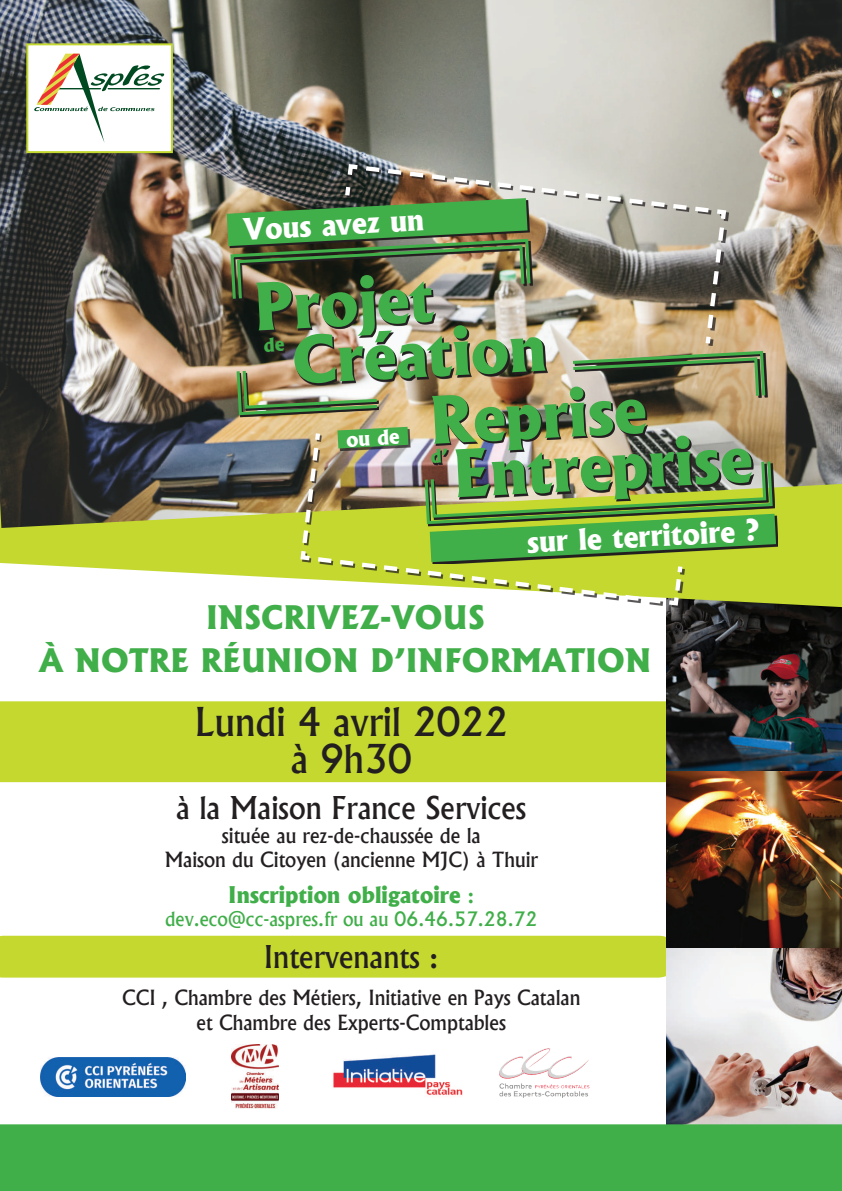
<style>
.page{position:relative;width:842px;height:1191px;background:#fff}
.page>*{position:absolute;margin:0;border:0;box-sizing:border-box;transform-origin:0 0}
.t1{font:800 62.6px/67.3px "Albertus";color:#40ae49}
.t2{font:500 38px/37px "Albertus";color:#231f20;text-align:center}
.t3{font:800 31px/43px "Albertus";color:#40ae49;text-align:center}
.t4{font:500 30px "Albertus";color:#231f20}
.t5{font:800 28.5px "Albertus";color:#fff}
.t6{font:800 22px "Albertus";color:#40ae49}
.t7{font:500 20px/24px "Albertus";color:#231f20;text-align:center}
.t8{font:800 19.8px "Albertus";color:#fff}
.t9{font:500 19px "Albertus";color:#40ae49}
.s1{font-weight:500}
</style>
<div class="page">
<div style="left:0;top:701px;width:667px;height:81px;background:#c4d830"></div>
<div style="left:0;top:935px;width:667px;height:42px;background:#c4d830"></div>
<img style="left:667px;top:619px;width:175px;height:505px">
<svg style="left:0;top:528px;width:842px;height:91px"></svg>
<img style="left:0;top:0;width:842px;height:528px">
<div style="left:0;top:1124px;width:842px;height:67px;background:#40ae49"></div>
<div style="left:27px;top:44px;width:145px;height:108px;background:#fff"></div>
<svg style="left:34px;top:54px;width:131px;height:89px"></svg>
<div style="left:26px;top:43px;width:147px;height:110px;border:2px solid #c4d830"></div>
<div style="left:433px;top:388px;width:321px;height:113px;background:#231f20;opacity:.75"></div>
<img style="left:333px;top:1054px;width:130px;height:43px">
<img style="left:499px;top:1048px;width:91px;height:50px">
<img style="left:41px;top:1057px;width:145px;height:39px">
<img style="left:231px;top:1044px;width:48px;height:64px">
<img style="left:227px;top:163px;width:540px;height:254px">
<img style="left:299px;top:427px;width:477px;height:179px">
<h3 class="t5" style="left:243px;top:210px;width:189px;rotate:-3deg">V OUS AVEZ UN</h3>
<h1 class="t1" style="left:251px;top:273px;width:197px;rotate:-3deg">PROJET</h1>
<h1 class="t1" style="left:424px;top:319px;width:224px;text-indent:-134px;rotate:-3deg">C RÉATI ON<br>REPRISE</h1>
<p class="t8" style="left:346px;top:426px;width:56px;rotate:-3deg">OU DE</p>
<h1 class="t1" style="left:450px;top:440px;width:308px;rotate:-3deg">ENTREPRISE</h1>
<h3 class="t5" style="left:526px;top:523px;width:234px;rotate:-3deg">SUR L E TERRI TOI RE ?</h3>
<h3 class="t3" style="left:39px;top:596px;width:614px">INSCRIVEZ-VOUS<br>À NOTRE RÉUNION D’INFORMATION</h3>
<h2 class="t2" style="left:194px;top:703px;width:315px">Lundi 4 avril 2022 à 9h30</h2>
<h3 class="t4" style="left:176px;top:789px;width:352px">à la Maison France Services</h3>
<p class="t7" style="left:165px;top:823px;width:375px">située au rez-de-chaussée de la<br>Maison du Citoyen (ancienne MJC) à Thuir</p>
<p class="t6" style="left:228px;top:880px;width:248px">INSCRIPTION OBLIGATOIRE <span class="s1">:</span></p>
<p class="t9" style="left:165px;top:906px;width:374px">dev.eco@cc-aspres.fr ou au 06.46.57.28.72</p>
<h3 class="t4" style="left:264px;top:938px;width:176px">Intervenants :</h3>
<p class="t7" style="left:122px;top:986px;width:460px">CCI , Chambre des Métiers, Initiative en Pays Catalan et Chambre des Experts-Comptables</p>
</div>
